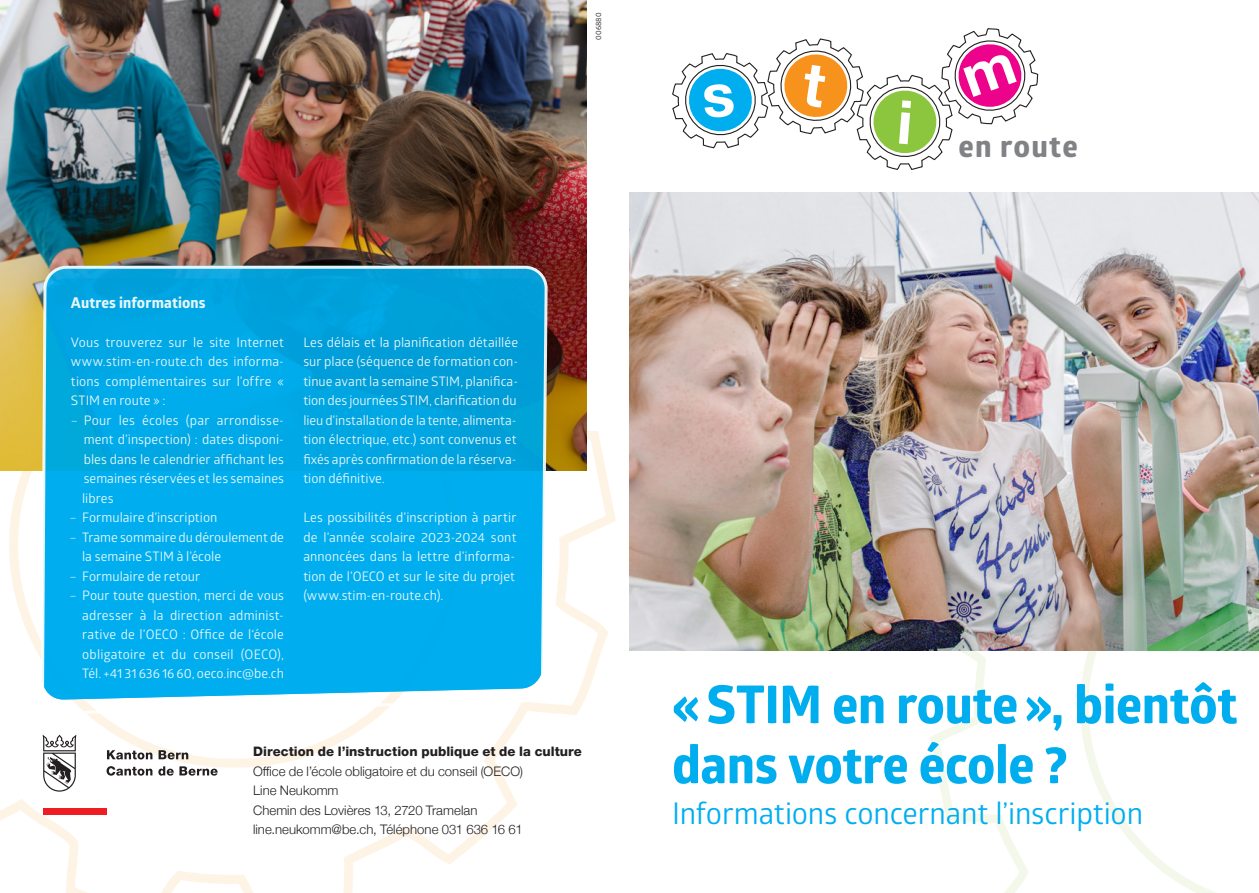
<style>
.page{position:relative;width:1259px;height:893px;background:#fff}
.page>*{position:absolute;margin:0;border:0;box-sizing:border-box;transform-origin:0 0}
.t1{font:700 52.5px/60px "Globerx";letter-spacing:-.005em;color:#00aeef}
.t2{font:700 30.3px "Globerx";letter-spacing:.04em;color:#808285}
.t3{font:30px "Glober";letter-spacing:-.005em;color:#00aeef}
.t4{font:700 15px "Globerx";letter-spacing:.01em;color:#fff}
.t5{font:13.2px/19.5px "Glober";letter-spacing:.005em;color:#fff;text-align:justify}
.t6{font:300 13.2px "Helvetica Neue";letter-spacing:.005em;color:#231f20}
.t7{font:800 13.2px "Helvetica Neue LT Std";letter-spacing:.005em;color:#231f20}
.t8{font:7.5px "Glober";letter-spacing:.02em;color:#231f20}
.s1{font-style:inherit}
</style>
<div class="page">
<svg style="left:0;top:431px;width:616px;height:462px"></svg>
<img style="left:0;top:0;width:587px;height:471px">
<svg style="left:930px;top:651px;width:286px;height:242px"></svg>
<svg style="left:462px;top:891px;width:724px;height:2px"></svg>
<img style="left:629px;top:192px;width:630px;height:459px">
<svg style="left:40px;top:264px;width:509px;height:452px;background:#13aee7"></svg>
<div style="left:43px;top:808px;width:64px;height:7px;background:#ee1d23"></div>
<svg style="left:43px;top:735px;width:33px;height:57px"></svg>
<svg style="left:107px;top:750px;width:45px;height:9px"></svg>
<svg style="left:159px;top:750px;width:29px;height:9px"></svg>
<svg style="left:107px;top:766px;width:45px;height:10px"></svg>
<svg style="left:158px;top:766px;width:60px;height:10px"></svg>
<svg style="left:672px;top:28px;width:367px;height:142px"></svg>
<p class="t8" style="left:593px;top:40px;width:29px;rotate:-90deg">006880</p>
<p class="t4" style="left:71px;top:291px;width:136px">Autres informations</p>
<p class="t5" style="left:71px;top:332px;width:215px">Vous trouverez sur le site Internet www.stim-en-route.ch des informa&shy;tions complémentaires sur l’offre « STIM en route » :</p>
<p class="t5" style="left:82px;top:410px;width:203px;text-indent:-11px"><span class="s1">–</span> Pour les écoles (par arrondisse&shy;ment d’inspection) : dates disponi&shy;bles dans le calendrier affichant les semaines réservées et les semaines libres</p>
<p class="t5" style="left:69px;top:507px;width:149px"><span class="s1">–</span> Formulaire d’inscription</p>
<p class="t5" style="left:82px;top:527px;width:203px;text-indent:-13px"><span class="s1">–</span> Trame sommaire du déroulement de la semaine STIM à l’école</p>
<p class="t5" style="left:69px;top:566px;width:132px"><span class="s1">–</span> Formulaire de retour</p>
<p class="t5" style="left:82px;top:585px;width:203px;text-indent:-13px"><span class="s1">–</span> Pour toute question, merci de vous adresser à la direction administ&shy;rative de l’OECO : Office de l‘école obligatoire et du conseil (OECO), Tél. +41 31 636 16 60, oeco.inc@be.ch</p>
<p class="t5" style="left:303px;top:332px;width:216px">Les délais et la planification détaillée sur place (séquence de formation con&shy;tinue avant la semaine STIM, planifica&shy;tion des journées STIM, clarification du lieu d’installation de la tente, alimenta&shy;tion électrique, etc.) sont convenus et fixés après confirmation de la réserva&shy;tion définitive.</p>
<p class="t5" style="left:303px;top:507px;width:215px">Les possibilités d’inscription à partir de l’année scolaire 2023-2024 sont annoncées dans la lettre d’informa&shy;tion de l’OECO et sur le site du projet (www.stim-en-route.ch).</p>
<p class="t7" style="left:253px;top:743px;width:330px">Direction de l’instruction publique et de la culture</p>
<p class="t6" style="left:253px;top:760px;width:271px">Office de l’école obligatoire et du conseil (OECO)</p>
<p class="t6" style="left:253px;top:780px;width:87px">Line Neukomm</p>
<p class="t6" style="left:253px;top:799px;width:226px">Chemin des Lovières 13, 2720 Tramelan</p>
<p class="t6" style="left:253px;top:819px;width:271px">line.neukomm@be.ch, Téléphone 031 636 16 61</p>
<p class="t2" style="left:958px;top:124px;width:121px">en route</p>
<p class="t1" style="left:672px;top:674px;width:567px">«STIM en route», bientôt dans votre école ?</p>
<p class="t3" style="left:672px;top:793px;width:473px">Informations concernant l’inscription</p>
</div>
